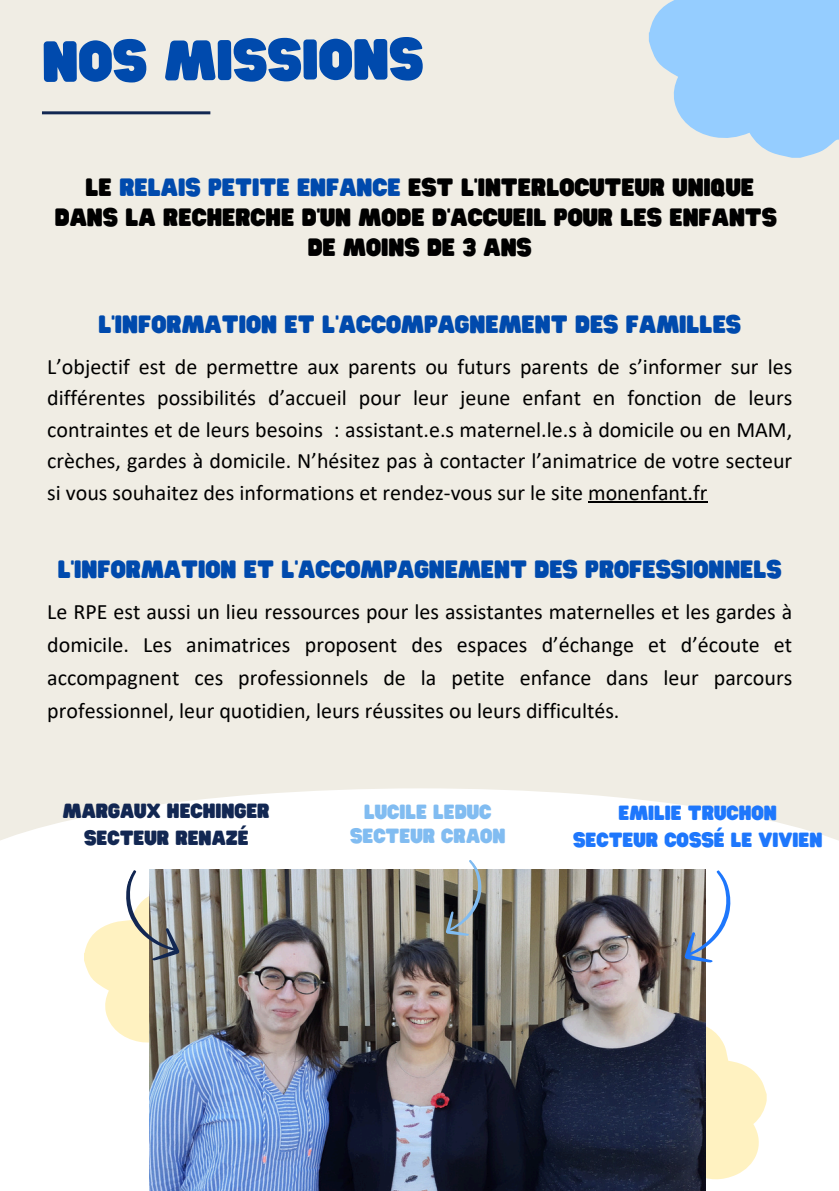
<style>
.page{position:relative;width:839px;height:1191px;background:#fff}
.page>*{position:absolute;margin:0;border:0;box-sizing:border-box;transform-origin:0 0}
.t1{font:50px "Hitand Run";letter-spacing:-.01em;color:#004aad}
.t2{font:22px/31.6px "Calibri";color:#000;text-align:justify}
.t3{font:22px/30px "Hitand Run";color:#000;text-align:center}
.t4{font:22px "Hitand Run";color:#004aad}
.t5{font:18px/27px "Hitand Run";color:#1e77fc;text-align:center}
.t6{font:18px/27px "Hitand Run";color:#122752;text-align:center}
.t7{font:18px/24px "Hitand Run";color:#81bcf1;text-align:center}
.s1{color:#004aad}
</style>
<div class="page">
<div style="left:0;top:0;width:838px;height:1191px;background:#f0ede4"></div>
<svg style="left:648px;top:0;width:190px;height:158px"></svg>
<hr style="left:42px;top:111px;width:168px;height:3px;background:#122752">
<svg style="left:0;top:788px;width:838px;height:54px;fill:#fff"></svg>
<div style="left:0;top:842px;width:838px;height:349px;background:#fff"></div>
<svg style="left:705px;top:1018px;width:61px;height:171px;fill:#fff2c1"></svg>
<svg style="left:84px;top:920px;width:65px;height:123px;fill:#fff2c1"></svg>
<img style="left:149px;top:870px;width:556px;height:321px">
<svg style="left:684px;top:870px;width:47px;height:93px"></svg>
<hr style="left:588px;top:501px;width:119px;height:2px;background:#000">
<svg style="left:125px;top:870px;width:54px;height:91px"></svg>
<svg style="left:446px;top:860px;width:36px;height:76px"></svg>
<h1 class="t1" style="left:42px;top:18px;width:383px">NOS MISSIONS</h1>
<p class="t3" style="left:55px;top:171px;width:723px">LE <span class="s1">RELAIS PETITE ENFANCE</span> EST L’INTERLOCUTEUR UNIQUE<br>DANS LA RECHERCHE D’UN MODE D’ACCUEIL POUR LES ENFANTS<br>DE MOINS DE 3 ANS</p>
<p class="t4" style="left:98px;top:305px;width:644px">L’INFORMATION ET L’ACCOMPAGNEMENT DES FAMILLES</p>
<p class="t2" style="left:47px;top:350px;width:746px">L’objectif est de permettre aux parents ou futurs parents de s’informer sur les différentes possibilités d’accueil pour leur jeune enfant en fonction de leurs contraintes et de leurs besoins : assistant.e.s maternel.le.s à domicile ou en MAM, crèches, gardes à domicile. N’hésitez pas à contacter l’animatrice de votre secteur si vous souhaitez des informations et rendez-vous sur le site monenfant.fr</p>
<p class="t4" style="left:58px;top:551px;width:725px">L’INFORMATION ET L’ACCOMPAGNEMENT DES PROFESSIONNELS</p>
<p class="t2" style="left:47px;top:595px;width:746px;line-height:33px">Le RPE est aussi un lieu ressources pour les assistantes maternelles et les gardes à domicile. Les animatrices proposent des espaces d’échange et d’écoute et accompagnent ces professionnels de la petite enfance dans leur parcours professionnel, leur quotidien, leurs réussites ou leurs difficultés.</p>
<p class="t6" style="left:63px;top:796px;width:208px">MARGAUX HECHINGER<br>SECTEUR RENAZÉ</p>
<p class="t5" style="left:573px;top:798px;width:251px">EMILIE TRUCHON<br>SECTEUR COSSÉ LE VIVIEN</p>
<p class="t7" style="left:350px;top:799px;width:157px">LUCILE LEDUC<br>SECTEUR CRAON</p>
</div>
